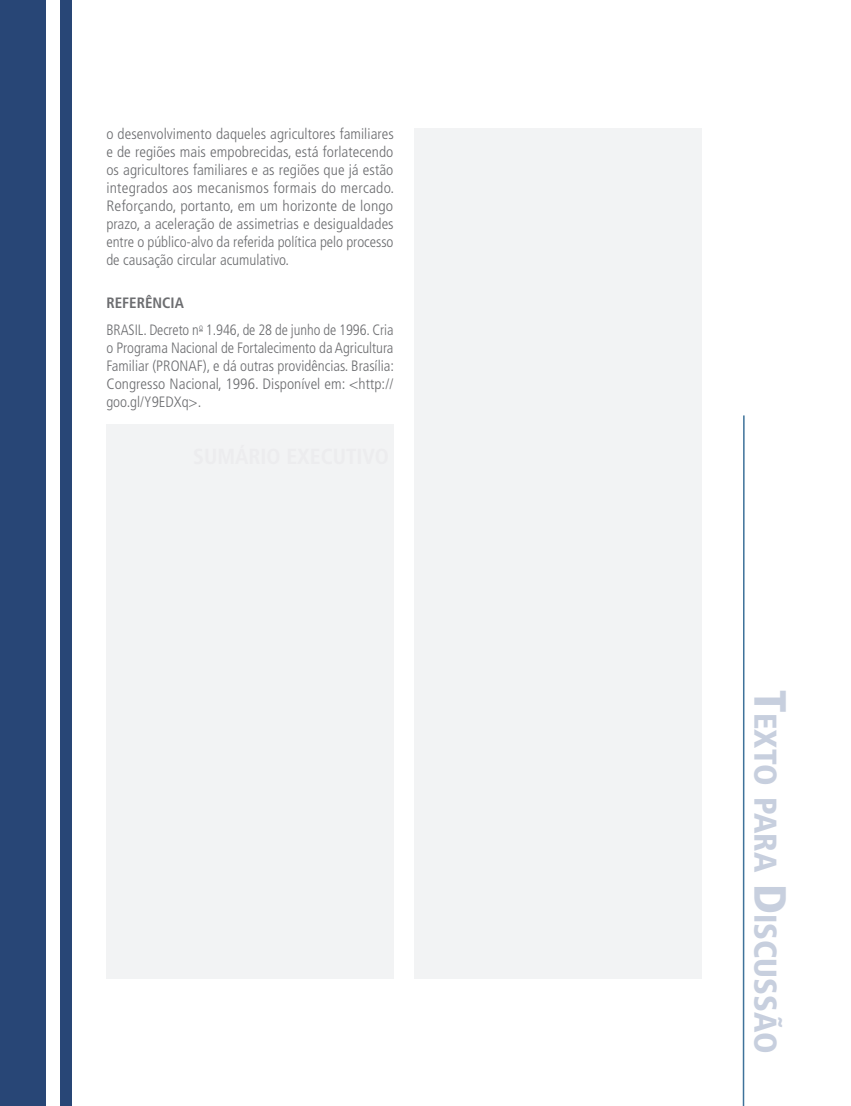
<style>
.page{position:relative;width:851px;height:1106px;background:#fff}
.page>*{position:absolute;margin:0;border:0;box-sizing:border-box;transform-origin:0 0}
.t1{font:900 condensed 31.5px "Frutiger LT Pro";color:#c7cfde}
.texto_corrido_recuo{font:300 condensed 15px/18px "Frutiger LT Pro";color:#6c6d70;text-align:justify}
.Referência_texto{font:300 condensed 15px/18px "Frutiger LT Pro";letter-spacing:.005em;color:#6c6d70;text-align:justify;scale:.96 1}
.Referência_Titulo{font:700 condensed 15px "Frutiger LT Pro";color:#6c6d70}
.s1{font-size:45px}
</style>
<div class="page">
<hr style="left:742px;top:415px;width:2px;height:691px;background:#3e729a">
<div style="left:0;top:0;width:46px;height:1106px;background:#284676"></div>
<div style="left:60px;top:0;width:12px;height:1106px;background:#284676"></div>
<div style="left:106px;top:423px;width:287px;height:555px;background:#f2f3f4"></div>
<div style="left:415px;top:128px;width:287px;height:850px;background:#f2f3f4"></div>
<p class="texto_corrido_recuo" style="left:106px;top:125px;width:289px">o desenvolvimento daqueles agricultores familiares e de regiões mais empobrecidas, está forlatecendo os agricultores familiares e as regiões que já estão integrados aos mecanismos formais do mercado.<br>Reforçando, portanto, em um horizonte de longo prazo, a aceleração de assimetrias e desigualdades entre o público-alvo da referida política pelo processo de causação circular acumulativo.</p>
<p class="Referência_Titulo" style="left:106px;top:294px;width:79px">REFERÊNCIA</p>
<p class="Referência_texto" style="left:106px;top:321px;width:301px">BRASIL. Decreto n<sup>o</sup> 1.946, de 28 de junho de 1996. Cria o Programa Nacional de Fortalecimento da Agricultura Familiar (PRONAF), e dá outras providências. Brasília:<br>Congresso Nacional, 1996. Disponível em: &lt;http:// goo.gl/Y9EDXq&gt;.</p>
<h1 class="t1" style="left:784px;top:690px;width:364px;rotate:90deg"><span class="s1">T</span>exto para <span class="s1">D</span>iscussão</h1>
</div>
